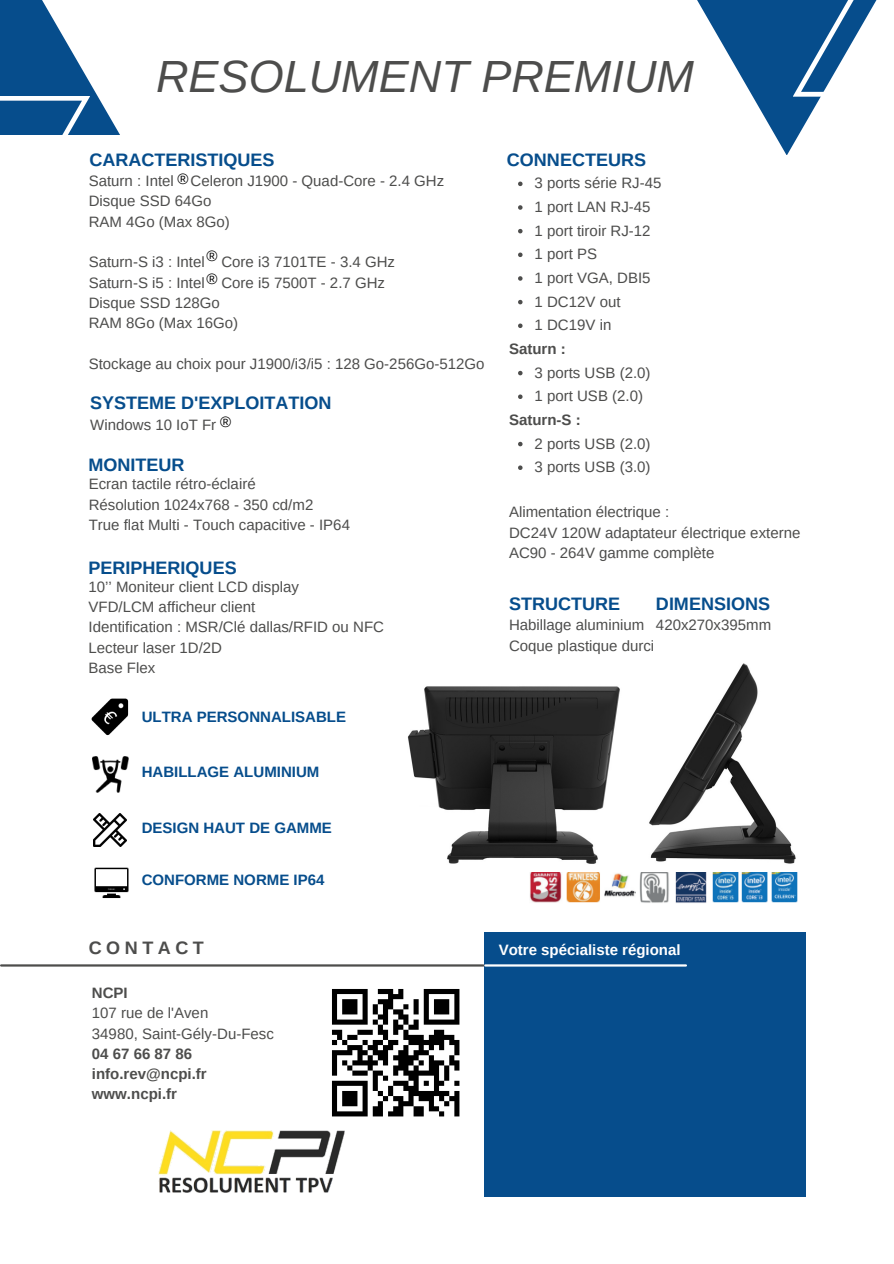
<style>
.page{position:relative;width:894px;height:1264px;background:#fff}
.page>*{position:absolute;margin:0;border:0;box-sizing:border-box;transform-origin:0 0}
.t1{font:italic 45px "Arimo";color:#4d4d4c}
.t2{font:700 18px "Arimo";color:#064d8c}
.t3{font:700 18px "Arimo";letter-spacing:.25em;color:#4d4d4c}
.t4{font:15px "Arimo";color:#4d4d4c}
.t5{font:700 15px "Arimo";color:#064d8c}
.t6{font:700 15px "Arimo";color:#4d4d4c}
.t7{font:700 15px "Arimo";color:#fff}
.t8{font:15px "Arimo";color:#000}
</style>
<div class="page">
<svg style="left:697px;top:0;width:124px;height:154px;fill:#064d8c"></svg>
<svg style="left:793px;top:0;width:84px;height:96px"></svg>
<svg style="left:0;top:0;width:120px;height:135px"></svg>
<div style="left:484px;top:931px;width:321px;height:265px;background:#064d8c"></div>
<img style="left:332px;top:989px;width:128px;height:128px">
<hr style="left:1px;top:964px;width:482px;height:2px;background:#4d4d4c">
<img style="left:158px;top:1130px;width:187px;height:63px">
<hr style="left:485px;top:964px;width:200px;height:2px;background:#fff">
<img style="left:530px;top:872px;width:268px;height:31px">
<img style="left:94px;top:867px;width:35px;height:31px">
<img style="left:92px;top:756px;width:36px;height:36px">
<img style="left:93px;top:814px;width:33px;height:32px">
<img style="left:91px;top:698px;width:38px;height:38px">
<img style="left:407px;top:686px;width:213px;height:178px">
<img style="left:649px;top:663px;width:147px;height:201px">
<svg style="left:518px;top:182px;width:4px;height:4px"></svg>
<svg style="left:518px;top:205px;width:4px;height:5px"></svg>
<svg style="left:518px;top:229px;width:4px;height:4px"></svg>
<svg style="left:518px;top:252px;width:4px;height:5px"></svg>
<svg style="left:518px;top:276px;width:4px;height:5px"></svg>
<svg style="left:518px;top:300px;width:4px;height:4px"></svg>
<svg style="left:518px;top:323px;width:4px;height:5px"></svg>
<svg style="left:518px;top:371px;width:4px;height:4px"></svg>
<svg style="left:518px;top:394px;width:4px;height:5px"></svg>
<svg style="left:518px;top:442px;width:4px;height:4px"></svg>
<svg style="left:518px;top:465px;width:4px;height:5px"></svg>
<p class="t1" style="left:156px;top:51px;width:539px">RESOLUMENT PREMIUM</p>
<p class="t2" style="left:89px;top:149px;width:186px">CARACTERISTIQUES</p>
<p class="t8" style="left:177px;top:170px;width:13px">®</p>
<p class="t4" style="left:89px;top:173px;width:357px">Saturn : Intel Celeron J1900 - Quad-Core - 2.4 GHz</p>
<p class="t4" style="left:89px;top:193px;width:124px">Disque SSD 64Go</p>
<p class="t4" style="left:89px;top:213px;width:142px">RAM 4Go (Max 8Go)</p>
<p class="t4" style="left:89px;top:254px;width:308px">Saturn-S i3 : Intel Core i3 7101TE - 3.4 GHz</p>
<p class="t4" style="left:89px;top:274px;width:298px">Saturn-S i5 : Intel Core i5 7500T - 2.7 GHz</p>
<p class="t4" style="left:89px;top:294px;width:132px">Disque SSD 128Go</p>
<p class="t4" style="left:89px;top:314px;width:151px">RAM 8Go (Max 16Go)</p>
<p class="t4" style="left:89px;top:355px;width:397px">Stockage au choix pour J1900/i3/i5 : 128 Go-256Go-512Go</p>
<p class="t8" style="left:206px;top:248px;width:13px">®</p>
<p class="t8" style="left:206px;top:271px;width:13px">®</p>
<p class="t2" style="left:90px;top:393px;width:243px">SYSTEME D'EXPLOITATION</p>
<p class="t8" style="left:220px;top:413px;width:13px">®</p>
<p class="t4" style="left:90px;top:416px;width:127px">Windows 10 IoT Fr</p>
<p class="t2" style="left:88px;top:455px;width:98px">MONITEUR</p>
<p class="t4" style="left:89px;top:475px;width:168px">Ecran tactile rétro-éclairé</p>
<p class="t4" style="left:89px;top:496px;width:226px">Résolution 1024x768 - 350 cd/m2</p>
<p class="t4" style="left:89px;top:516px;width:263px">True flat Multi - Touch capacitive - IP64</p>
<p class="t2" style="left:88px;top:557px;width:149px">PERIPHERIQUES</p>
<p class="t4" style="left:88px;top:578px;width:212px">10’’ Moniteur client LCD display</p>
<p class="t4" style="left:88px;top:598px;width:168px">VFD/LCM afficheur client</p>
<p class="t4" style="left:88px;top:618px;width:297px">Identification : MSR/Clé dallas/RFID ou NFC</p>
<p class="t4" style="left:88px;top:639px;width:135px">Lecteur laser 1D/2D</p>
<p class="t4" style="left:88px;top:659px;width:68px">Base Flex</p>
<p class="t5" style="left:142px;top:708px;width:206px">ULTRA PERSONNALISABLE</p>
<p class="t5" style="left:142px;top:763px;width:179px">HABILLAGE ALUMINIUM</p>
<p class="t5" style="left:142px;top:819px;width:192px">DESIGN HAUT DE GAMME</p>
<p class="t5" style="left:142px;top:871px;width:184px">CONFORME NORME IP64</p>
<p class="t2" style="left:507px;top:149px;width:141px">CONNECTEURS</p>
<p class="t4" style="left:534px;top:175px;width:128px">3 ports série RJ-45</p>
<p class="t4" style="left:534px;top:198px;width:117px">1 port LAN RJ-45</p>
<p class="t4" style="left:534px;top:222px;width:117px">1 port tiroir RJ-12</p>
<p class="t4" style="left:534px;top:246px;width:64px">1 port PS</p>
<p class="t4" style="left:534px;top:269px;width:117px">1 port VGA, DBI5</p>
<p class="t4" style="left:534px;top:293px;width:87px">1 DC12V out</p>
<p class="t4" style="left:534px;top:317px;width:78px">1 DC19V in</p>
<p class="t4" style="left:534px;top:364px;width:117px">3 ports USB (2.0)</p>
<p class="t4" style="left:534px;top:387px;width:110px">1 port USB (2.0)</p>
<p class="t4" style="left:534px;top:435px;width:117px">2 ports USB (2.0)</p>
<p class="t4" style="left:534px;top:458px;width:117px">3 ports USB (3.0)</p>
<p class="t6" style="left:509px;top:340px;width:58px">Saturn :</p>
<p class="t6" style="left:509px;top:411px;width:73px">Saturn-S :</p>
<p class="t4" style="left:509px;top:503px;width:162px">Alimentation électrique :</p>
<p class="t4" style="left:509px;top:524px;width:293px">DC24V 120W adaptateur électrique externe</p>
<p class="t4" style="left:509px;top:544px;width:207px">AC90 - 264V gamme complète</p>
<p class="t2" style="left:509px;top:593px;width:113px">STRUCTURE</p>
<p class="t2" style="left:655px;top:593px;width:115px">DIMENSIONS</p>
<p class="t4" style="left:509px;top:617px;width:137px">Habillage aluminium</p>
<p class="t4" style="left:655px;top:617px;width:117px">420x270x395mm</p>
<p class="t4" style="left:509px;top:637px;width:147px">Coque plastique durci</p>
<p class="t3" style="left:89px;top:938px;width:117px">CONTACT</p>
<p class="t6" style="left:92px;top:984px;width:37px">NCPI</p>
<p class="t4" style="left:92px;top:1004px;width:118px">107 rue de l'Aven</p>
<p class="t4" style="left:92px;top:1025px;width:183px">34980, Saint-Gély-Du-Fesc</p>
<p class="t6" style="left:92px;top:1045px;width:102px">04 67 66 87 86</p>
<p class="t6" style="left:92px;top:1065px;width:116px">info.rev@ncpi.fr</p>
<p class="t6" style="left:92px;top:1085px;width:87px">www.ncpi.fr</p>
<p class="t7" style="left:498px;top:941px;width:183px">Votre spécialiste régional</p>
</div>
